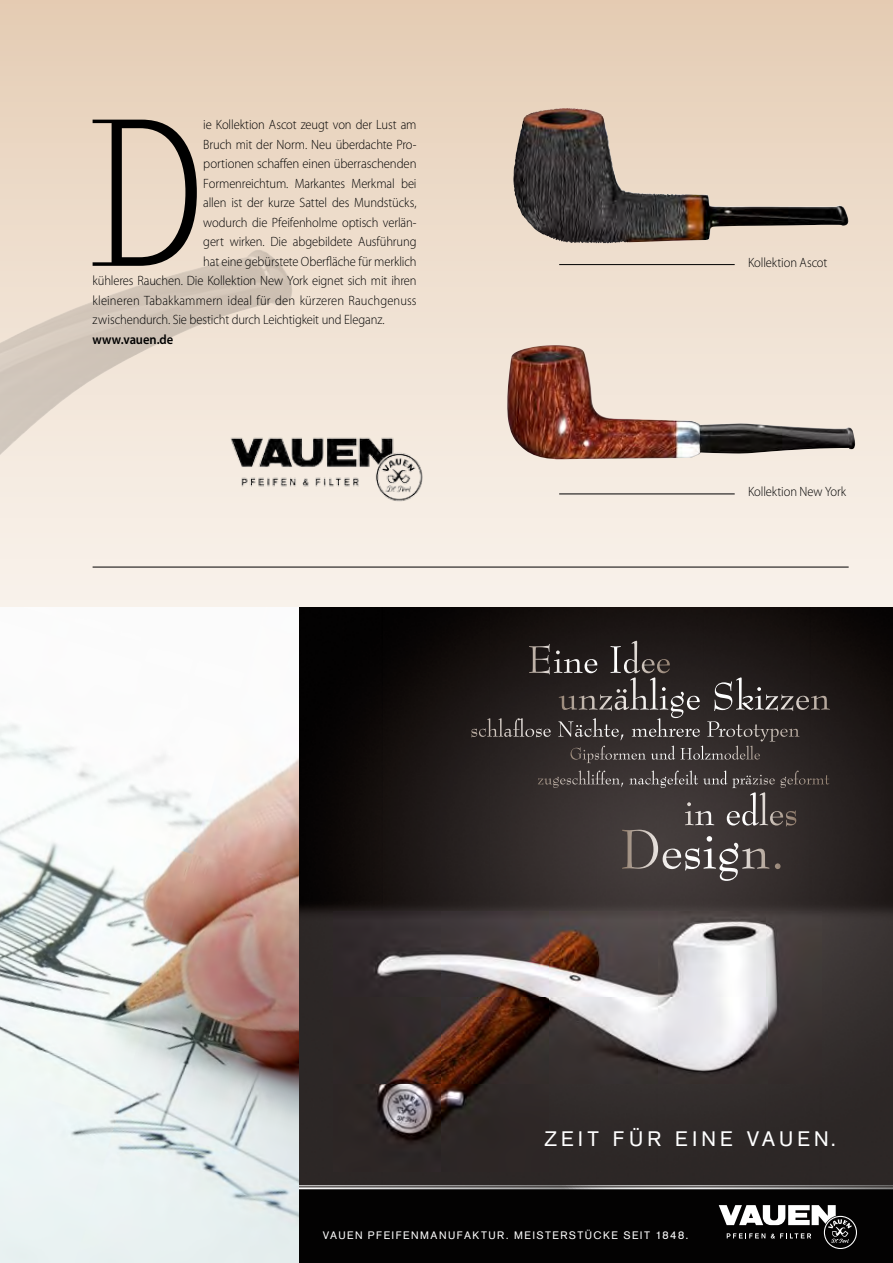
<style>
.page{position:relative;width:893px;height:1263px;background:#fff}
.page>*{position:absolute;margin:0;border:0;box-sizing:border-box;transform-origin:0 0}
.t1{font:204.15px "Napoleodoni";color:#000;scale:.93 1}
.t2{font:54.3px "Bernhard Modern BT";color:#fff}
.t3{font:38.25px "Bernhard Modern BT";color:#fff}
.t4{font:37.5px/36.6px "Bernhard Modern BT";color:#fff}
.t5{font:21.45px "Bernhard Modern BT";color:#fff}
.t6{font:20.7px "Akzidenz Grotesk";letter-spacing:.2em;color:#fff}
.t7{font:16.05px/24.9px "Bernhard Modern BT";color:#fff}
.t8{font:300 13.5px "Myriad Pro";letter-spacing:-.01em;color:#000;scale:.93 1}
.t9{font:300 13.5px "Myriad Pro";letter-spacing:.01em;color:#000;scale:.93 1}
.t10{font:300 13.5px "Myriad Pro";letter-spacing:-.01em;color:#000;scale:.95 1}
.t11{font:600 13.5px "Myriad Pro";color:#000;scale:.93 1}
.t12{font:10.65px "Akzidenz Grotesk";letter-spacing:.135em;color:#fff}
.s1{font-size:11.1px}
</style>
<div class="page">
<svg style="left:0;top:0;width:893px;height:608px;background:#e6d6c6"></svg>
<img style="left:0;top:250px;width:294px;height:338px">
<img style="left:228px;top:418px;width:197px;height:101px">
<img style="left:513px;top:108px;width:50px;height:131px">
<img style="left:506px;top:345px;width:349px;height:116px">
<hr style="left:93px;top:567px;width:756px;height:1px;background:#000">
<hr style="left:559px;top:494px;width:176px;height:1px;background:#000">
<hr style="left:559px;top:264px;width:176px;height:1px;background:#000">
<img style="left:298px;top:608px;width:595px;height:256px">
<img style="left:298px;top:864px;width:86px;height:89px">
<img style="left:384px;top:864px;width:428px;height:47px">
<img style="left:812px;top:864px;width:81px;height:89px">
<div style="left:298px;top:953px;width:35px;height:177px;background:#2c2726"></div>
<img style="left:821px;top:953px;width:72px;height:177px">
<div style="left:298px;top:1130px;width:86px;height:57px;background:#2c2726"></div>
<img style="left:384px;top:1172px;width:428px;height:15px">
<div style="left:812px;top:1130px;width:81px;height:57px;background:#2c2726"></div>
<div style="left:0;top:1188px;width:893px;height:75px;background:#030202"></div>
<hr style="left:0;top:1185px;width:893px;height:1px;background:#fff">
<hr style="left:0;top:1187px;width:893px;height:2px;background:#fff">
<svg style="left:719px;top:1205px;width:138px;height:44px"></svg>
<img style="left:0;top:724px;width:298px;height:539px">
<img style="left:333px;top:911px;width:488px;height:261px">
<h1 class="t1" style="left:89px;top:79px;width:127px">D</h1>
<p class="t8" style="left:203px;top:117px;width:231px">ie Kollektion Ascot zeugt von der Lust am</p>
<p class="t8" style="left:203px;top:136px;width:231px">Bruch mit der Norm. Neu überdachte Pro-</p>
<p class="t10" style="left:203px;top:156px;width:226px">portionen schaffen einen überraschenden</p>
<p class="t8" style="left:203px;top:175px;width:231px">Formenreichtum. Markantes Merkmal bei</p>
<p class="t8" style="left:203px;top:195px;width:231px">allen ist der kurze Sattel des Mundstücks,</p>
<p class="t8" style="left:203px;top:214px;width:231px">wodurch die Pfeifenholme optisch verlän-</p>
<p class="t8" style="left:203px;top:234px;width:231px">gert wirken. Die abgebildete Ausführung</p>
<p class="t8" style="left:203px;top:253px;width:231px">hat eine gebürstete Oberfläche für merklich</p>
<p class="t8" style="left:93px;top:273px;width:350px">kühleres Rauchen. Die Kollektion New York eignet sich mit ihren</p>
<p class="t9" style="left:93px;top:292px;width:350px">kleineren Tabakkammern ideal für den kürzeren Rauchgenuss</p>
<p class="t8" style="left:93px;top:312px;width:316px">zwischendurch. Sie besticht durch Leichtigkeit und Eleganz.</p>
<p class="t11" style="left:93px;top:331px;width:88px">www.vauen.de</p>
<p class="t8" style="left:748px;top:254px;width:87px">Kollektion Ascot</p>
<p class="t8" style="left:748px;top:484px;width:107px">Kollektion New York</p>
<h3 class="t4" style="left:558px;top:640px;width:274px;text-indent:-31px">Eine Idee<br>unzählige Skizzen</h3>
<h3 class="t5" style="left:470px;top:715px;width:331px">schlaflose Nächte, mehrere Prototypen</h3>
<p class="t7" style="left:537px;top:741px;width:294px;text-indent:32px">Gipsformen und Holzmodelle zugeschliffen, nachgefeilt und präzise geformt</p>
<h3 class="t3" style="left:684px;top:786px;width:115px">in edles</h3>
<h2 class="t2" style="left:619px;top:813px;width:167px">Design.</h2>
<h3 class="t6" style="left:544px;top:1127px;width:293px">ZEIT FÜR EINE VAUEN.</h3>
<p class="t12" style="left:323px;top:1229px;width:367px">VAUEN PFEIFENMANUFAKTUR. MEISTERSTÜCKE SEIT <span class="s1">1848.</span></p>
</div>
